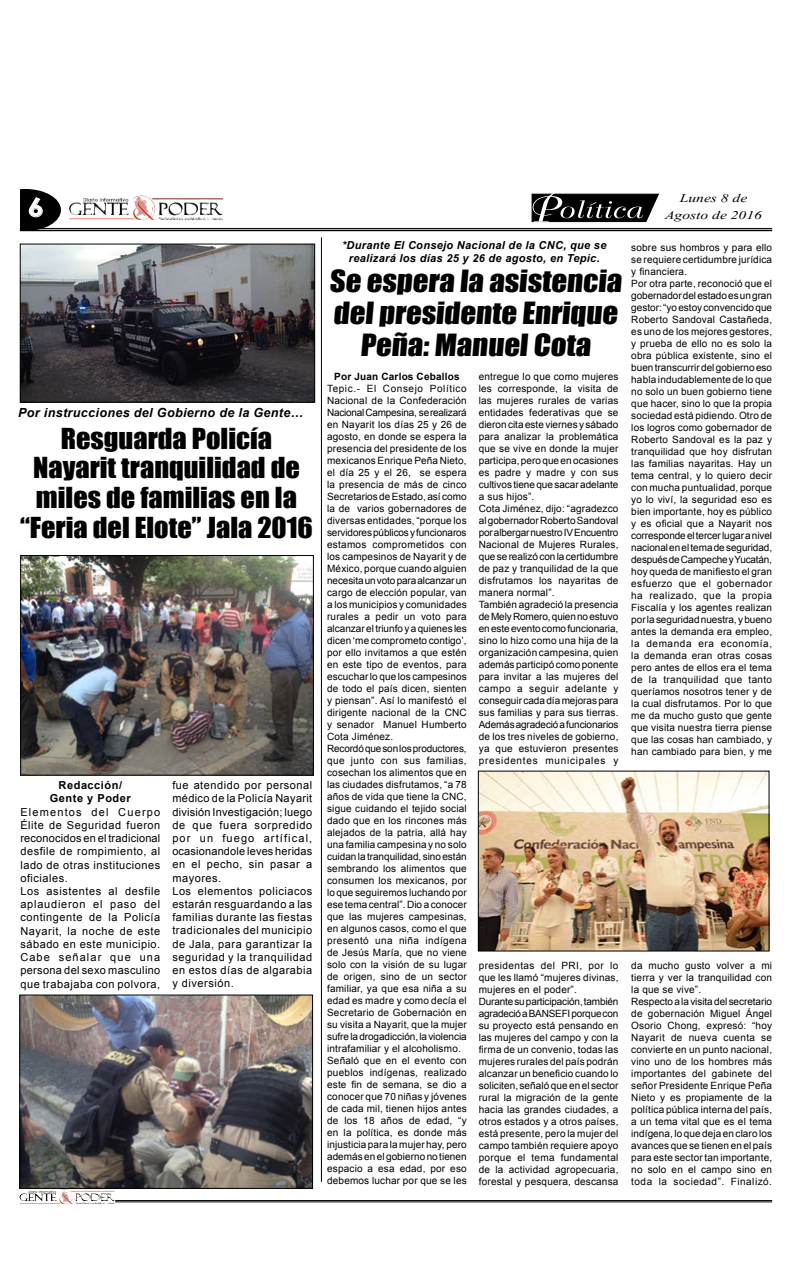
<style>
.page{position:relative;width:792px;height:1276px;background:#fff}
.page>*{position:absolute;margin:0;border:0;box-sizing:border-box;transform-origin:0 0}
.t1{font:28.1px/31.9px "Impact";color:#000;text-align:center;scale:1.09 1}
.t2{font:26.6px/29.7px "Impact";color:#000;text-align:center;scale:1.07 1}
.t3{font:700 25.2px "Century Gothic";color:#fff;scale:1.14 1}
.t4{font:14.6px "Vijaya";color:#000;scale:1.32 1}
.t5{font:italic 700 12.5px "Arial";letter-spacing:.03em;color:#000}
.t6{font:11px/13.2px "Arial";letter-spacing:.05em;color:#000}
.t7{font:italic 700 11px/13.2px "Arial";letter-spacing:.03em;color:#000;text-align:center}
.t8{font:700 11px/13.3px "Arial";letter-spacing:.05em;color:#000;text-align:center}
.t9{font:10px/12px "Arial";letter-spacing:.02em;color:#000}
.t10{font:700 10px "Arial";letter-spacing:.02em;color:#000}
</style>
<div class="page">
<img style="left:58px;top:1189px;width:14px;height:12px">
<img style="left:131px;top:196px;width:23px;height:20px">
<hr style="left:115px;top:1200px;width:657px;height:1px;background:#000">
<hr style="left:115px;top:1201px;width:657px;height:1px;background:#000">
<svg style="left:20px;top:189px;width:41px;height:41px;background:#343434"></svg>
<hr style="left:20px;top:228px;width:752px;height:1px;background:#000">
<hr style="left:20px;top:230px;width:752px;height:1px;background:#000">
<svg style="left:531px;top:193px;width:128px;height:30px;background:#3c3c3c"></svg>
<img style="left:22px;top:557px;width:290px;height:216px">
<div style="left:20px;top:555px;width:294px;height:220px;border:1px solid #000"></div>
<img style="left:22px;top:996px;width:289px;height:190px">
<div style="left:20px;top:994px;width:293px;height:194px;border:1px solid #000"></div>
<hr style="left:321px;top:238px;width:1px;height:943px;background:#000">
<img style="left:480px;top:773px;width:287px;height:176px">
<div style="left:478px;top:771px;width:291px;height:180px;border:1px solid #000"></div>
<img style="left:22px;top:246px;width:291px;height:154px">
<div style="left:20px;top:244px;width:295px;height:158px;border:1px solid #000"></div>
<h3 class="t3" style="left:28px;top:188px;width:16px">6</h3>
<p class="t5" style="left:18px;top:404px;width:287px">Por instrucciones del Gobierno de la Gente…</p>
<h2 class="t2" style="left:20px;top:422px;width:275px">Resguarda Policía<br>Nayarit tranquilidad de miles de familias en la “Feria del Elote” Jala 2016</h2>
<p class="t8" style="left:50px;top:778px;width:82px">Redacción/<br>Gente y Poder</p>
<p class="t6" style="left:20px;top:805px;width:141px">Elementos del Cuerpo<br>Élite de Seguridad fueron reconocidos en el tradicional desfile de rompimiento, al lado de otras instituciones oficiales.<br>Los asistentes al desfile aplaudieron el paso del contingente de la Policía<br>Nayarit, la noche de este sábado en este municipio.<br>Cabe señalar que una persona del sexo masculino que trabajaba con polvora,</p>
<p class="t6" style="left:172px;top:778px;width:142px">fue atendido por personal médico de la Policía Nayarit división Investigación; luego de que fuera sorpredido por un fuego artífical, ocasionandole leves heridas en el pecho, sin pasar a mayores.<br>Los elementos policiacos estarán resguardando a las familias durante las fiestas tradicionales del municipio de Jala, para garantizar la seguridad y la tranquilidad en estos días de algarabia y diversión.</p>
<p class="t7" style="left:342px;top:239px;width:266px">*Durante El Consejo Nacional de la CNC, que se realizará los días 25 y 26 de agosto, en Tepic.</p>
<h1 class="t1" style="left:329px;top:264px;width:273px">Se espera la asistencia del presidente Enrique<br>Peña:Manuel Cota</h1>
<p class="t10" style="left:334px;top:369px;width:127px">Por Juan Carlos Ceballos</p>
<p class="t9" style="left:327px;top:382px;width:141px">Tepic.- El Consejo Político<br>Nacional de la Confederación<br>Nacional Campesina, se realizará en Nayarit los días 25 y 26 de agosto, en donde se espera la presencia del presidente de los mexicanos Enrique Peña Nieto, el día 25 y el 26, se espera la presencia de más de cinco<br>Secretarios de Estado, así como la de varios gobernadores de diversas entidades, “porque los servidores públicos y funcionaros estamos comprometidos con los campesinos de Nayarit y de<br>México, porque cuando alguien necesita un voto para alcanzar un cargo de elección popular, van a los municipios y comunidades rurales a pedir un voto para alcanzar el triunfo y a quienes les dicen ‘me comprometo contigo’, por ello invitamos a que estén en este tipo de eventos, para escuchar lo que los campesinos de todo el país dicen, sienten y piensan”. Así lo manifestó el dirigente nacional de la CNC y senador Manuel Humberto<br>Cota Jiménez.<br>Recordó que son los productores, que junto con sus familias, cosechan los alimentos que en las ciudades disfrutamos, “a 78 años de vida que tiene la CNC, sigue cuidando el tejido social dado que en los rincones más alejados de la patria, allá hay una familia campesina y no solo cuidan la tranquilidad, sino están sembrando los alimentos que consumen los mexicanos, por lo que seguiremos luchando por ese tema central”. Dio a conocer que las mujeres campesinas, en algunos casos, como el que presentó una niña indígena de Jesús María, que no viene solo con la visión de su lugar de origen, sino de un sector familiar, ya que esa niña a su edad es madre y como decía el<br>Secretario de Gobernación en su visita a Nayarit, que la mujer sufre la drogadicción, la violencia intrafamiliar y el alcoholismo.<br>Señaló que en el evento con pueblos indígenas, realizado este fin de semana, se dio a conocer que 70 niñas y jóvenes de cada mil, tienen hijos antes de los 18 años de edad, “y en la política, es donde más injusticia para la mujer hay, pero además en el gobierno no tienen espacio a esa edad, por eso debemos luchar por que se les</p>
<p class="t9" style="left:479px;top:370px;width:141px">entregue lo que como mujeres les corresponde, la visita de las mujeres rurales de varias entidades federativas que se dieron cita este viernes y sábado para analizar la problemática que se vive en donde la mujer participa, pero que en ocasiones es padre y madre y con sus cultivos tiene que sacar adelante a sus hijos”.<br>Cota Jiménez, dijo: “agradezco al gobernador Roberto Sandoval por albergar nuestro IV Encuentro<br>Nacional de Mujeres Rurales, que se realizó con la certidumbre de paz y tranquilidad de la que disfrutamos los nayaritas de manera normal”.<br>También agradeció la presencia de Mely Romero, quien no estuvo en este evento como funcionaria, sino lo hizo como una hija de la organización campesina, quien además participó como ponente para invitar a las mujeres del campo a seguir adelante y conseguir cada día mejoras para sus familias y para sus tierras.<br>Además agradeció a funcionarios de los tres niveles de gobierno, ya que estuvieron presentes presidentes municipales y</p>
<p class="t9" style="left:479px;top:959px;width:141px">presidentas del PRI, por lo que les llamó “mujeres divinas, mujeres en el poder”.<br>Durante su participación, también agradeció a BANSEFI porque con su proyecto está pensando en las mujeres del campo y con la firma de un convenio, todas las mujeres rurales del país podrán alcanzar un beneficio cuando lo soliciten, señaló que en el sector rural la migración de la gente hacia las grandes ciudades, a otros estados y a otros países, está presente, pero la mujer del campo también requiere apoyo porque el tema fundamental de la actividad agropecuaria, forestal y pesquera, descansa</p>
<h3 class="t4" style="left:680px;top:186px;width:53px">Lunes 8 de</h3>
<h3 class="t4" style="left:665px;top:204px;width:75px">Agosto de 2016</h3>
<p class="t9" style="left:631px;top:241px;width:142px">sobre sus hombros y para ello se requiere certidumbre jurídica y financiera.<br>Por otra parte, reconoció que el gobernador del estado es un gran gestor: “yo estoy convencido que<br>Roberto Sandoval Castañeda, es uno de los mejores gestores, y prueba de ello no es solo la obra pública existente, sino el buen transcurrir del gobierno eso habla indudablemente de lo que no solo un buen gobierno tiene que hacer, sino lo que la propia sociedad está pidiendo. Otro de los logros como gobernador de<br>Roberto Sandoval es la paz y tranquilidad que hoy disfrutan las familias nayaritas. Hay un tema central, y lo quiero decir con mucha puntualidad, porque yo lo viví, la seguridad eso es bien importante, hoy es público y es oficial que a Nayarit nos corresponde el tercer lugar a nivel nacional en el tema de seguridad, después de Campeche y Yucatán, hoy queda de manifiesto el gran esfuerzo que el gobernador ha realizado, que la propia<br>Fiscalía y los agentes realizan por la seguridad nuestra, y bueno antes la demanda era empleo, la demanda era economía, la demanda eran otras cosas pero antes de ellos era el tema de la tranquilidad que tanto queríamos nosotros tener y de la cual disfrutamos. Por lo que me da mucho gusto que gente que visita nuestra tierra piense que las cosas han cambiado, y han cambiado para bien, y me</p>
<p class="t9" style="left:631px;top:959px;width:142px">da mucho gusto volver a mi tierra y ver la tranquilidad con la que se vive”.<br>Respecto a la visita del secretario de gobernación Miguel Ángel<br>Osorio Chong, expresó: “hoy<br>Nayarit de nueva cuenta se convierte en un punto nacional, vino uno de los hombres más importantes del gabinete del señor Presidente Enrique Peña<br>Nieto y es propiamente de la política pública interna del país, a un tema vital que es el tema indígena, lo que deja en claro los avances que se tienen en el país para este sector tan importante, no solo en el campo sino en toda la sociedad”. Finalizó.</p>
</div>
